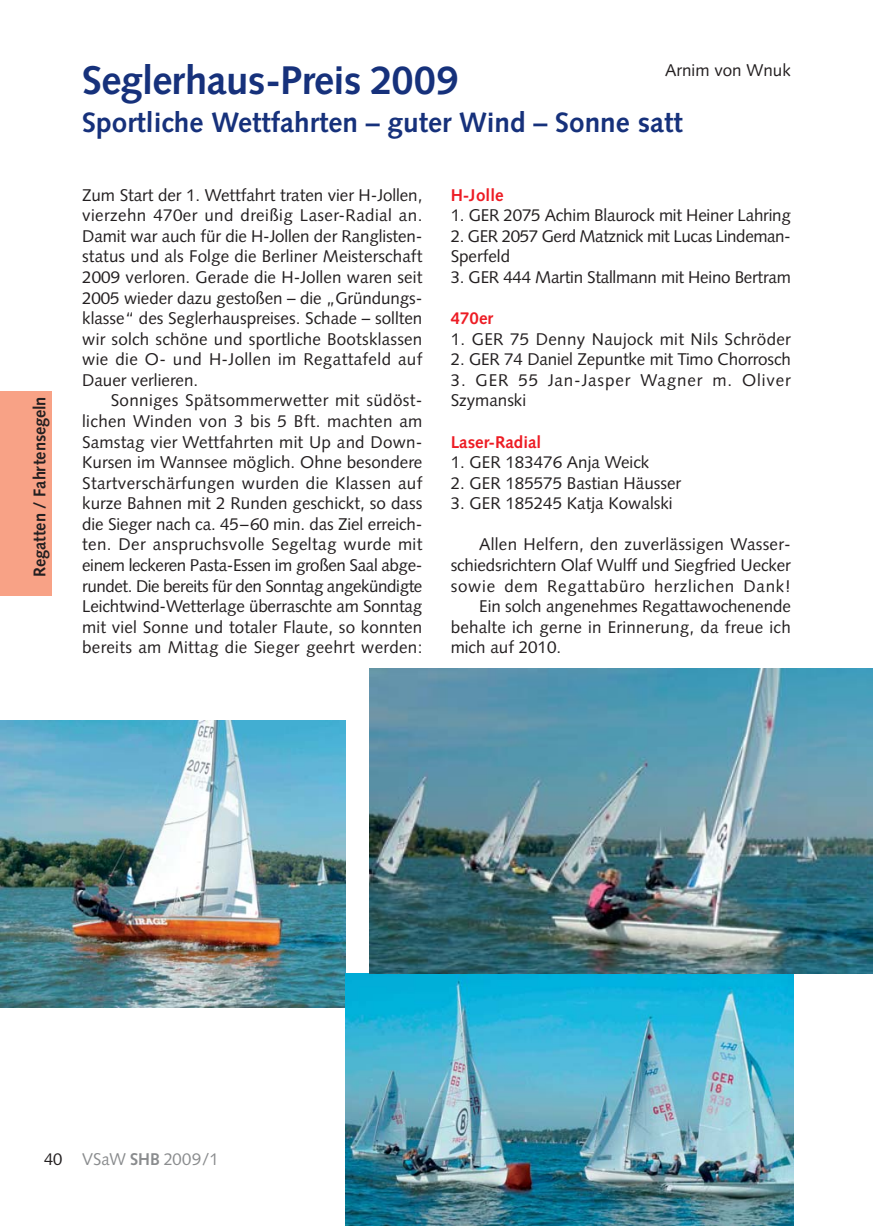
<style>
.page{position:relative;width:874px;height:1226px;background:#fff}
.page>*{position:absolute;margin:0;border:0;box-sizing:border-box;transform-origin:0 0}
.t1{font:700 40px "Syntax";letter-spacing:-.02em;color:#16317b}
.t2{font:700 28px "Syntax";color:#16317b}
.t3{font:17px/20.6px "Syntax";color:#231f20;text-align:justify}
.t4{font:17px/20.6px "Syntax";letter-spacing:-.025em;color:#231f20}
.t5{font:17px/20.6px "Syntax";letter-spacing:.05em;color:#231f20}
.t6{font:17px "Syntax";letter-spacing:.02em;color:#231f20}
.t7{font:17px "Syntax";letter-spacing:.045em;color:#231f20}
.t8{font:700 17px "Syntax";color:#ed1c24}
.t9{font:700 17px "Syntax";letter-spacing:-.005em;color:#231f20}
.t10{font:17px "Syntax";color:#8a8c8e}
.s1{color:#231f20}
.s2{font-weight:700}
</style>
<div class="page">
<img style="left:0;top:720px;width:346px;height:287px">
<img style="left:346px;top:974px;width:448px;height:251px">
<img style="left:370px;top:668px;width:502px;height:306px">
<div style="left:0;top:391px;width:51px;height:204px;background:#f8a286"></div>
<h1 class="t1" style="left:82px;top:64px;width:378px">Seglerhaus-Preis 2009</h1>
<p class="t3" style="left:665px;top:61px;width:127px">Arnim von Wnuk</p>
<p class="t9" style="left:33px;top:577px;width:182px;rotate:-90deg">Regatten / Fahrtensegeln</p>
<h2 class="t2" style="left:82px;top:111px;width:602px">Sportliche Wettfahrten – guter Wind – Sonne satt</h2>
<p class="t3" style="left:82px;top:186px;width:342px">Zum Start der 1. Wettfahrt traten vier H-Jollen, vierzehn 470er und dreißig Laser-Radial an.<br>Damit war auch für die H-Jollen der Ranglisten&shy;status und als Folge die Berliner Meisterschaft 2009 verloren. Gerade die H-Jollen waren seit 2005 wieder dazu gestoßen – die „Gründungs&shy;klasse“ des Seglerhauspreises. Schade – sollten wir solch schöne und sportliche Bootsklassen wie die O- und H-Jollen im Regattafeld auf Dauer verlieren.</p>
<p class="t3" style="left:82px;top:392px;width:342px;text-indent:29px">Sonniges Spätsommerwetter mit südöst&shy;lichen Winden von 3 bis 5 Bft. machten am Samstag vier Wettfahrten mit Up and Down-Kursen im Wannsee möglich. Ohne besondere Startverschärfungen wurden die Klassen auf kurze Bahnen mit 2 Runden geschickt, so dass die Sieger nach ca. 45–60 min. das Ziel erreich&shy;ten. Der anspruchsvolle Segeltag wurde mit einem leckeren Pasta-Essen im großen Saal abge&shy;rundet. Die bereits für den Sonntag angekündigte Leichtwind-Wetterlage überraschte am Sonntag mit viel Sonne und totaler Flaute, so konnten bereits am Mittag die Sieger geehrt werden:</p>
<p class="t8" style="left:451px;top:188px;width:54px">H-Jolle</p>
<p class="t3" style="left:451px;top:207px;width:342px">1. GER 2075 Achim Blaurock mit Heiner Lahring</p>
<p class="t4" style="left:451px;top:227px;width:342px">2. GER 2057 Gerd Matznick mit Lucas Lindeman-<br>Sperfeld</p>
<p class="t3" style="left:451px;top:268px;width:342px">3. GER 444 Martin Stallmann mit Heino Bertram</p>
<p class="t8" style="left:451px;top:311px;width:44px">470er</p>
<p class="t6" style="left:451px;top:332px;width:342px">1. GER 75 Denny Naujock mit Nils Schröder</p>
<p class="t3" style="left:451px;top:351px;width:342px">2. GER 74 Daniel Zepuntke mit Timo Chorrosch</p>
<p class="t5" style="left:451px;top:371px;width:342px">3. GER 55 Jan-Jasper Wagner m. Oliver<br>Szymanski</p>
<p class="t8" style="left:451px;top:435px;width:92px">Laser-Radial</p>
<p class="t3" style="left:451px;top:454px;width:200px">1. GER 183476 Anja Weick</p>
<p class="t3" style="left:451px;top:474px;width:232px">2. GER 185575 Bastian Häusser</p>
<p class="t3" style="left:451px;top:495px;width:224px">3. GER 185245 Katja Kowalski</p>
<p class="t3" style="left:479px;top:536px;width:313px">Allen Helfern, den zuverlässigen Wasser-</p>
<p class="t3" style="left:451px;top:556px;width:342px">schiedsrichtern Olaf Wulff und Siegfried Uecker</p>
<p class="t7" style="left:451px;top:579px;width:342px">sowie dem Regattabüro herzlichen Dank!</p>
<p class="t3" style="left:479px;top:598px;width:313px">Ein solch angenehmes Regattawochenende</p>
<p class="t3" style="left:451px;top:618px;width:342px">behalte ich gerne in Erinnerung, da freue ich</p>
<p class="t3" style="left:451px;top:639px;width:112px">mich auf 2010.</p>
<p class="t10" style="left:44px;top:1152px;width:176px"><span class="s1">40</span> VSaW <span class="s2">SHB</span> 2009/1</p>
</div>
